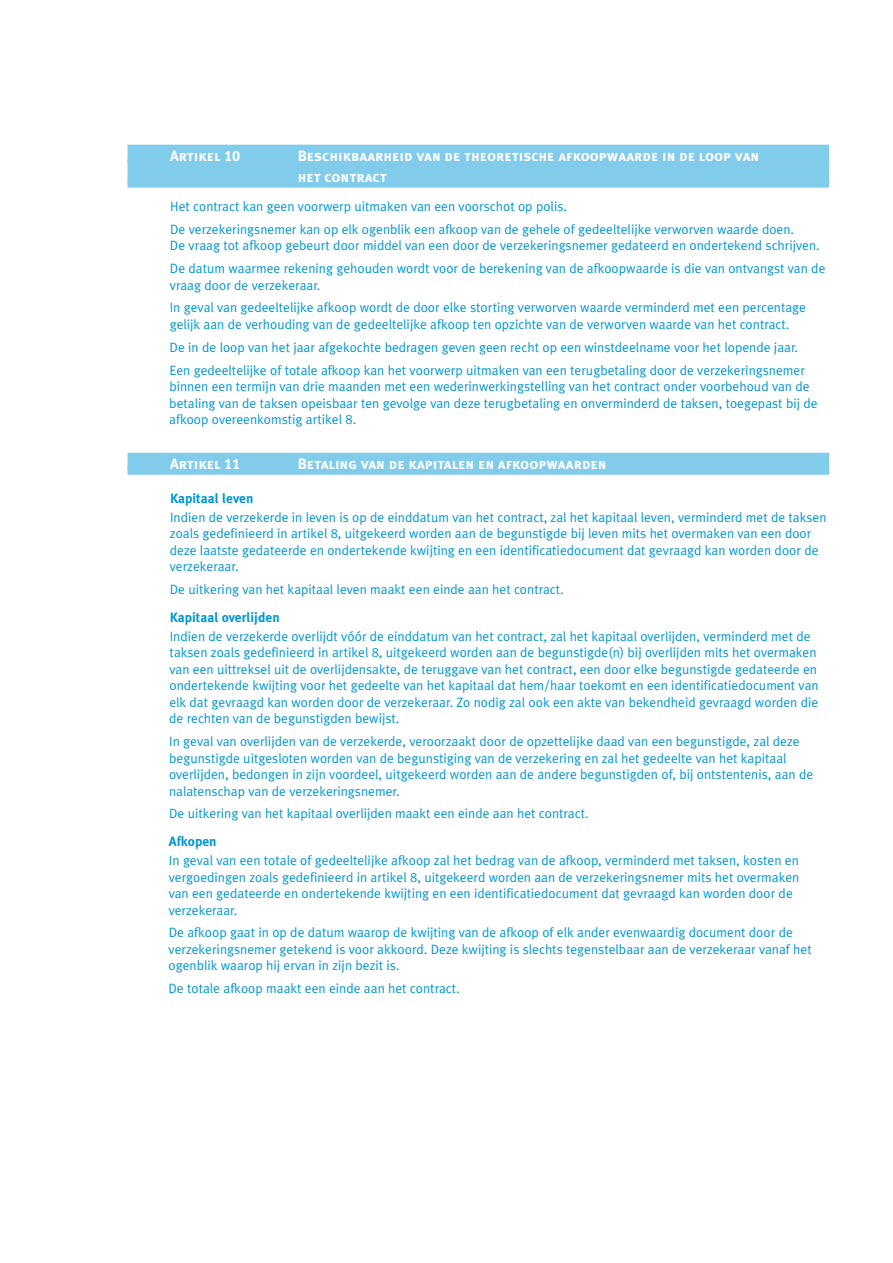
<style>
.page{position:relative;width:893px;height:1263px;background:#fff}
.page>*{position:absolute;margin:0;border:0;box-sizing:border-box;transform-origin:0 0}
.t1{font:15px/21px "Meta Ethias Bold Caps";color:#fff}
.t2{font:13.5px/16.5px "Meta Ethias Normal";color:#0097d1}
.t3{font:700 13.5px "Meta Ethias";color:#0097d1}
</style>
<div class="page">
<div style="left:128px;top:145px;width:701px;height:18px;background:#81cbeb"></div>
<div style="left:128px;top:158px;width:701px;height:9px;background:#81cbeb"></div>
<div style="left:128px;top:166px;width:701px;height:18px;background:#81cbeb"></div>
<div style="left:128px;top:179px;width:701px;height:9px;background:#81cbeb"></div>
<div style="left:128px;top:453px;width:701px;height:18px;background:#81cbeb"></div>
<div style="left:128px;top:466px;width:701px;height:9px;background:#81cbeb"></div>
<p class="t1" style="left:170px;top:145px;width:72px">Artikel 10</p>
<p class="t1" style="left:298px;top:145px;width:463px">Beschikbaarheid van de theoretische afkoopwaarde in de loop van het contract</p>
<p class="t2" style="left:170px;top:194px;width:626px;line-height:23px">Het contract kan geen voorwerp uitmaken van een voorschot op polis.<br>De verzekeringsnemer kan op elk ogenblik een afkoop van de gehele of gedeeltelijke verworven waarde doen.</p>
<p class="t2" style="left:170px;top:234px;width:657px;line-height:23px">De vraag tot afkoop gebeurt door middel van een door de verzekeringsnemer gedateerd en ondertekend schrijven.<br>De datum waarmee rekening gehouden wordt voor de berekening van de afkoopwaarde is die van ontvangst van de</p>
<p class="t2" style="left:170px;top:273px;width:638px;line-height:23px">vraag door de verzekeraar.<br>In geval van gedeeltelijke afkoop wordt de door elke storting verworven waarde verminderd met een percentage</p>
<p class="t2" style="left:169px;top:313px;width:637px;line-height:23px">gelijk aan de verhouding van de gedeeltelijke afkoop ten opzichte van de verworven waarde van het contract.<br>De in de loop van het jaar afgekochte bedragen geven geen recht op een winstdeelname voor het lopende jaar.<br>Een gedeeltelijke of totale afkoop kan het voorwerp uitmaken van een terugbetaling door de verzekeringsnemer</p>
<p class="t2" style="left:169px;top:378px;width:650px">binnen een termijn van drie maanden met een wederinwerkingstelling van het contract onder voorbehoud van de betaling van de taksen opeisbaar ten gevolge van deze terugbetaling en onverminderd de taksen, toegepast bij de afkoop overeenkomstig artikel 8.</p>
<p class="t1" style="left:170px;top:453px;width:72px">Artikel 11</p>
<p class="t1" style="left:298px;top:453px;width:311px">Betaling van de kapitalen en afkoopwaarden</p>
<p class="t3" style="left:170px;top:490px;width:85px">Kapitaal leven</p>
<p class="t2" style="left:170px;top:508px;width:658px">Indien de verzekerde in leven is op de einddatum van het contract, zal het kapitaal leven, verminderd met de taksen zoals gedefinieerd in artikel 8, uitgekeerd worden aan de begunstigde bij leven mits het overmaken van een door deze laatste gedateerde en ondertekende kwijting en een identificatiedocument dat gevraagd kan worden door de verzekeraar.</p>
<p class="t2" style="left:170px;top:581px;width:396px">De uitkering van het kapitaal leven maakt een einde aan het contract.</p>
<p class="t3" style="left:170px;top:609px;width:111px">Kapitaal overlijden</p>
<p class="t2" style="left:169px;top:627px;width:651px">Indien de verzekerde overlijdt vóór de einddatum van het contract, zal het kapitaal overlijden, verminderd met de taksen zoals gedefinieerd in artikel 8, uitgekeerd worden aan de begunstigde(n) bij overlijden mits het overmaken van een uittreksel uit de overlijdensakte, de teruggave van het contract, een door elke begunstigde gedateerde en ondertekende kwijting voor het gedeelte van het kapitaal dat hem/haar toekomt en een identificatiedocument van elk dat gevraagd kan worden door de verzekeraar. Zo nodig zal ook een akte van bekendheid gevraagd worden die de rechten van de begunstigden bewijst.</p>
<p class="t2" style="left:169px;top:733px;width:646px">In geval van overlijden van de verzekerde, veroorzaakt door de opzettelijke daad van een begunstigde, zal deze begunstigde uitgesloten worden van de begunstiging van de verzekering en zal het gedeelte van het kapitaal overlijden, bedongen in zijn voordeel, uitgekeerd worden aan de andere begunstigden of, bij ontstentenis, aan de nalatenschap van de verzekeringsnemer.</p>
<p class="t2" style="left:169px;top:805px;width:421px">De uitkering van het kapitaal overlijden maakt een einde aan het contract.</p>
<p class="t3" style="left:169px;top:834px;width:49px">Afkopen</p>
<p class="t2" style="left:169px;top:852px;width:632px">In geval van een totale of gedeeltelijke afkoop zal het bedrag van de afkoop, verminderd met taksen, kosten en vergoedingen zoals gedefinieerd in artikel 8, uitgekeerd worden aan de verzekeringsnemer mits het overmaken van een gedateerde en ondertekende kwijting en een identificatiedocument dat gevraagd kan worden door de verzekeraar.</p>
<p class="t2" style="left:168px;top:924px;width:645px">De afkoop gaat in op de datum waarop de kwijting van de afkoop of elk ander evenwaardig document door de verzekeringsnemer getekend is voor akkoord. Deze kwijting is slechts tegenstelbaar aan de verzekeraar vanaf het ogenblik waarop hij ervan in zijn bezit is.</p>
<p class="t2" style="left:168px;top:980px;width:293px">De totale afkoop maakt een einde aan het contract.</p>
</div>
